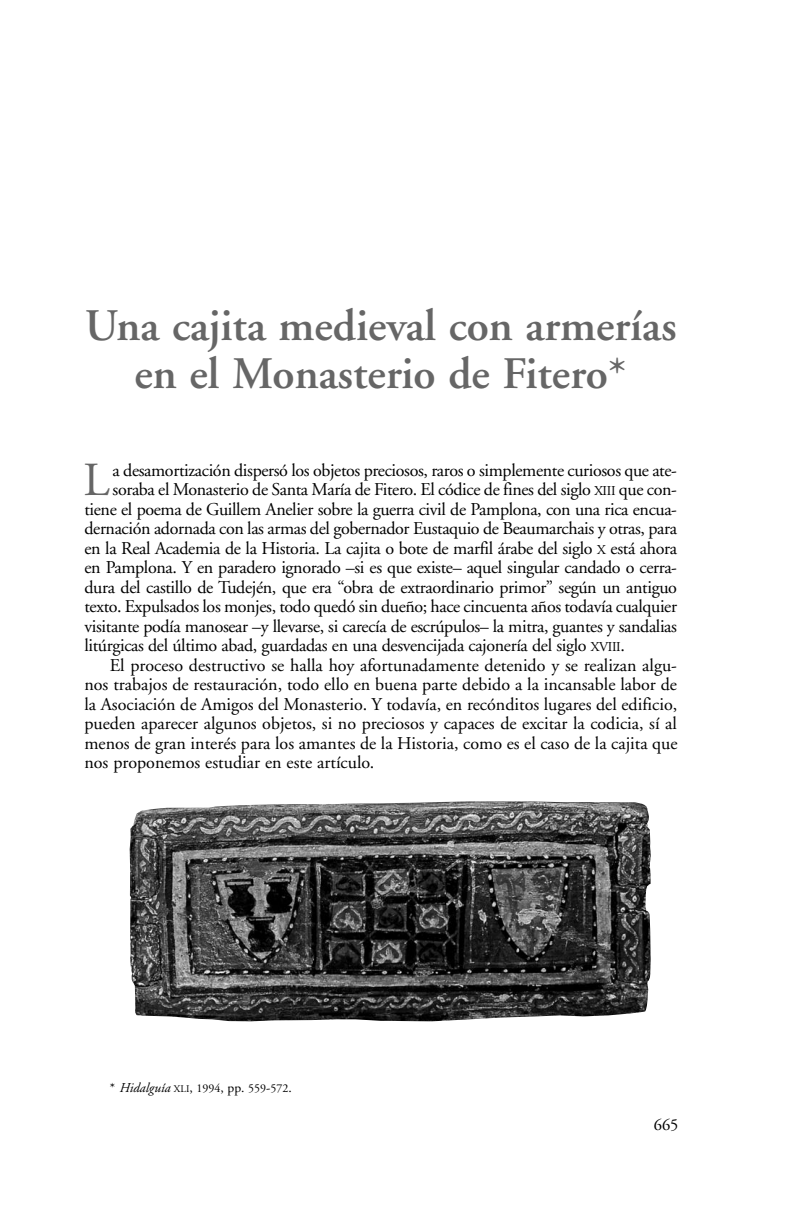
<style>
.page{position:relative;width:787px;height:1212px;background:#fff}
.page>*{position:absolute;margin:0;border:0;box-sizing:border-box;transform-origin:0 0}
.t1{font:47.4px "Adobe Garamond";color:#666}
.t2{font:600 45px/48px "Adobe Garamond";color:#666;text-align:center}
.t3{font:18px "Adobe Garamond";letter-spacing:-.02em;color:#000}
.t4{font:18px "Adobe Garamond";color:#000}
.t5{font:16.5px "Adobe Garamond";color:#000}
.t6{font:12px "Adobe Garamond";color:#000}
.s1{font-size:13.5px}
.s2{font-style:italic;font-size:13.5px}
.s3{font-size:10.2px}
</style>
<div class="page">
<img style="left:129px;top:801px;width:522px;height:220px">
<h2 class="t2" style="left:85px;top:306px;width:593px">Una cajita medieval con armerías en el Monasterio de Fitero*</h2>
<h1 class="t1" style="left:83px;top:461px;width:28px">L</h1>
<p class="t3" style="left:113px;top:463px;width:566px">a desamortización dispersó los objetos preciosos, raros o simplemente curiosos que ate-</p>
<p class="t3" style="left:113px;top:482px;width:566px">soraba el Monasterio de Santa María de Fitero. El códice de fines del siglo <span class="s1">XIII</span> que con-</p>
<p class="t3" style="left:84px;top:502px;width:594px">tiene el poema de Guillem Anelier sobre la guerra civil de Pamplona, con una rica encua-</p>
<p class="t3" style="left:84px;top:521px;width:594px">dernación adornada con las armas del go bernador Eustaquio de Beaumarchais y otras, para</p>
<p class="t3" style="left:84px;top:541px;width:594px">en la Real Academia de la Historia. La cajita o bote de marfil árabe del siglo <span class="s1">X</span> está ahora</p>
<p class="t3" style="left:84px;top:560px;width:594px">en Pamplona. Y en paradero ignorado –si es que existe– aquel singular candado o cerra-</p>
<p class="t3" style="left:84px;top:580px;width:594px">dura del castillo de Tudején, que era “obra de extraordinario primor” según un antiguo</p>
<p class="t3" style="left:84px;top:599px;width:594px">texto. Expulsados los monjes, todo quedó sin dueño; hace cincuenta años todavía cualquier</p>
<p class="t3" style="left:84px;top:619px;width:594px">visitante podía mano sear –y llevarse, si carecía de escrúpulos– la mitra, guantes y sandalias</p>
<p class="t3" style="left:84px;top:638px;width:542px">litúrgicas del último abad, guardadas en una desven cijada cajonería del siglo <span class="s1">XVIII</span>.</p>
<p class="t4" style="left:110px;top:658px;width:568px">El proceso destructivo se halla hoy afortunadamente dete nido y se realizan algu-</p>
<p class="t4" style="left:84px;top:677px;width:594px">nos trabajos de restauración, todo ello en buena parte debido a la incansable labor de</p>
<p class="t4" style="left:84px;top:697px;width:594px">la Asociación de Amigos del Monasterio. Y todavía, en recónditos lugares del edificio,</p>
<p class="t4" style="left:84px;top:716px;width:594px">pueden aparecer algunos objetos, si no preciosos y capaces de excitar la codicia, sí al</p>
<p class="t4" style="left:84px;top:736px;width:594px">menos de gran interés para los amantes de la Historia, como es el caso de la cajita que</p>
<p class="t4" style="left:84px;top:755px;width:291px">nos proponemos estudiar en este artículo.</p>
<p class="t6" style="left:110px;top:1083px;width:183px"><span class="s1">*</span> <span class="s2">Hidalguía</span> <span class="s3">XLI</span><span class="s1">,</span> 1994<span class="s1">, pp.</span> 559<span class="s1">-</span>572<span class="s1">.</span></p>
<p class="t5" style="left:653px;top:1118px;width:26px">665</p>
</div>
